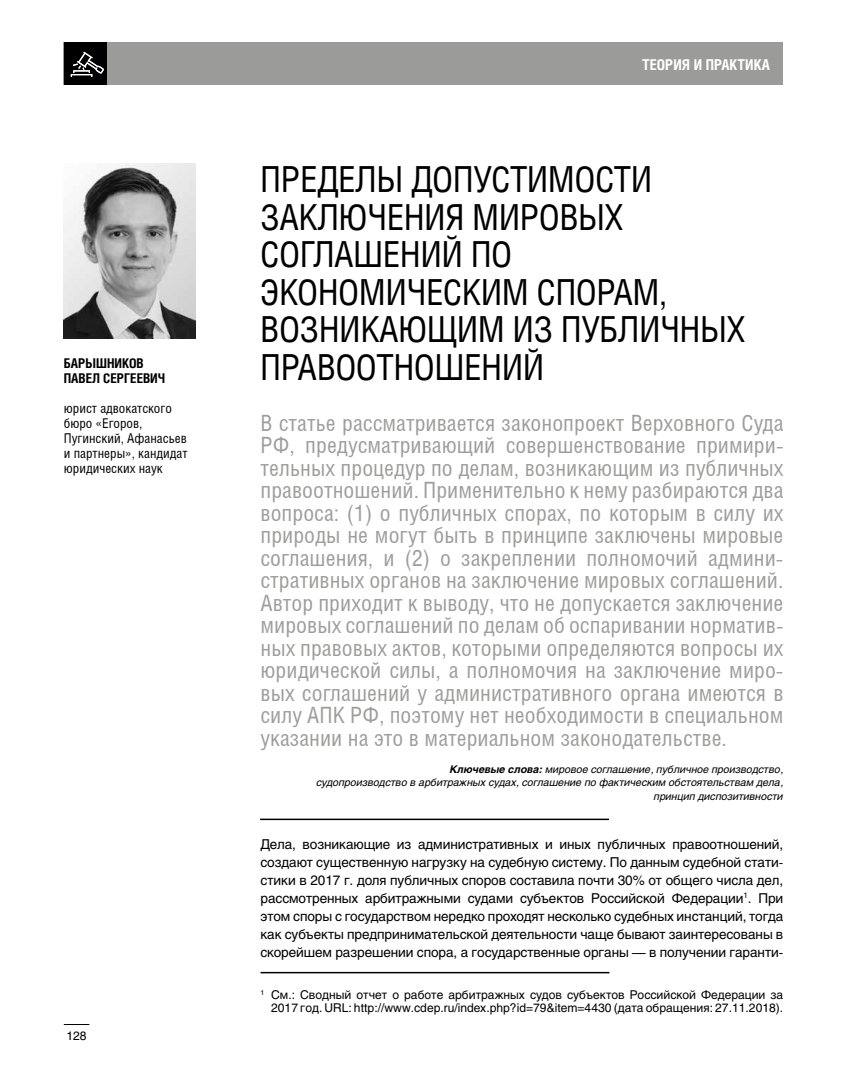
<style>
.page{position:relative;width:851px;height:1089px;background:#fff}
.page>*{position:absolute;margin:0;border:0;box-sizing:border-box;transform-origin:0 0}
.t1{font:36px/37.5px "Helios Cond";letter-spacing:-.015em;color:#000}
.t2{font:22.5px/22.5px "Helios Cond";color:#9d9d9c;text-align:justify}
.t3{font:700 15px "Helios Cond";color:#fff}
.t4{font:13.5px/18px "Helios";letter-spacing:-.005em;color:#000;text-align:justify}
.t5{font:13.5px/15px "Helios Cond";color:#000}
.t6{font:700 13.5px/15px "Helios Cond";color:#000}
.t7{font:12px/13.5px "Helios";color:#000;text-align:right}
.t8{font:italic 10.5px/13.5px "Helios";color:#000;text-align:right}
.s1{font-weight:700}
</style>
<div class="page">
<svg style="left:64px;top:1024px;width:25px;height:1px"></svg>
<hr style="left:260px;top:818px;width:349px;height:2px;background:#000">
<hr style="left:260px;top:971px;width:349px;height:2px;background:#000">
<div style="left:64px;top:42px;width:718px;height:43px;background:#9b9b9a"></div>
<div style="left:64px;top:42px;width:42px;height:43px;background:#000"></div>
<svg style="left:71px;top:52px;width:33px;height:25px"></svg>
<img style="left:64px;top:164px;width:132px;height:174px">
<p class="t6" style="left:64px;top:355px;width:103px">БАРЫШНИКОВ<br>ПАВЕЛ СЕРГЕЕВИЧ</p>
<p class="t5" style="left:64px;top:400px;width:125px">юрист адвокатского бюро «Егоров,<br>Пугинский, Афанасьев и партнеры», кандидат юридических наук</p>
<p class="t7" style="left:66px;top:1028px;width:22px">128</p>
<p class="t3" style="left:642px;top:55px;width:129px">ТЕОРИЯ И ПРАКТИКА</p>
<h1 class="t1" style="left:260px;top:160px;width:487px">ПРЕДЕЛЫ ДОПУСТИМОСТИ<br>ЗАКЛЮЧЕНИЯ МИРОВЫХ<br>СОГЛАШЕНИЙ ПО<br>ЭКОНОМИЧЕСКИМ СПОРАМ,<br>ВОЗНИКАЮЩИМ ИЗ ПУБЛИЧНЫХ<br>ПРАВООТНОШЕНИЙ</h1>
<p class="t2" style="left:260px;top:411px;width:524px">В статье рассматривается законопроект Верховного Суда РФ, предусматривающий совершенствование примири&shy;тельных процедур по делам, возникающим из публичных правоотношений. Применительно к нему разбираются два вопроса: (1) о публичных спорах, по которым в силу их природы не могут быть в принципе заключены мировые соглашения, и (2) о закреплении полномочий админи&shy;стративных органов на заключение мировых соглашений.<br>Автор приходит к выводу, что не допускается заключение мировых соглашений по делам об оспаривании норматив&shy;ных правовых актов, которыми определяются вопросы их юридической силы, а полномочия на заключение миро&shy;вых соглашений у административного органа имеются в силу АПК РФ, поэтому нет необходимости в специальном указании на это в материальном законодательстве.</p>
<p class="t8" style="left:316px;top:762px;width:468px"><span class="s1">Ключевые слова:</span> мировое соглашение, публичное производство,<br>судопроизводство в арбитражных судах, соглашение по фактическим обстоятельствам дела, принцип диспозитивности</p>
<p class="t4" style="left:260px;top:834px;width:524px">Дела, возникающие из административных и иных публичных правоотношений, создают существенную нагрузку на судебную систему. По данным судебной стати&shy;стики в 2017 г. доля публичных споров составила почти 30% от общего числа дел, рассмотренных арбитражными судами субъектов Российской Федерации<sup>1</sup>. При этом споры с государством нередко проходят несколько судебных инстанций, тогда как субъекты предпринимательской деятельности чаще бывают заинтересованы в скорейшем разрешении спора, а государственные органы — в получении гаранти-</p>
<p class="t7" style="left:260px;top:987px;width:524px"><sup>1</sup> См.: Сводный отчет о работе арбитражных судов субъектов Российской Федерации за<br>2017 год. URL: http://www.cdep.ru/index.php?id=79&amp;item=4430 (дата обращения: 27.11.2018).</p>
</div>
